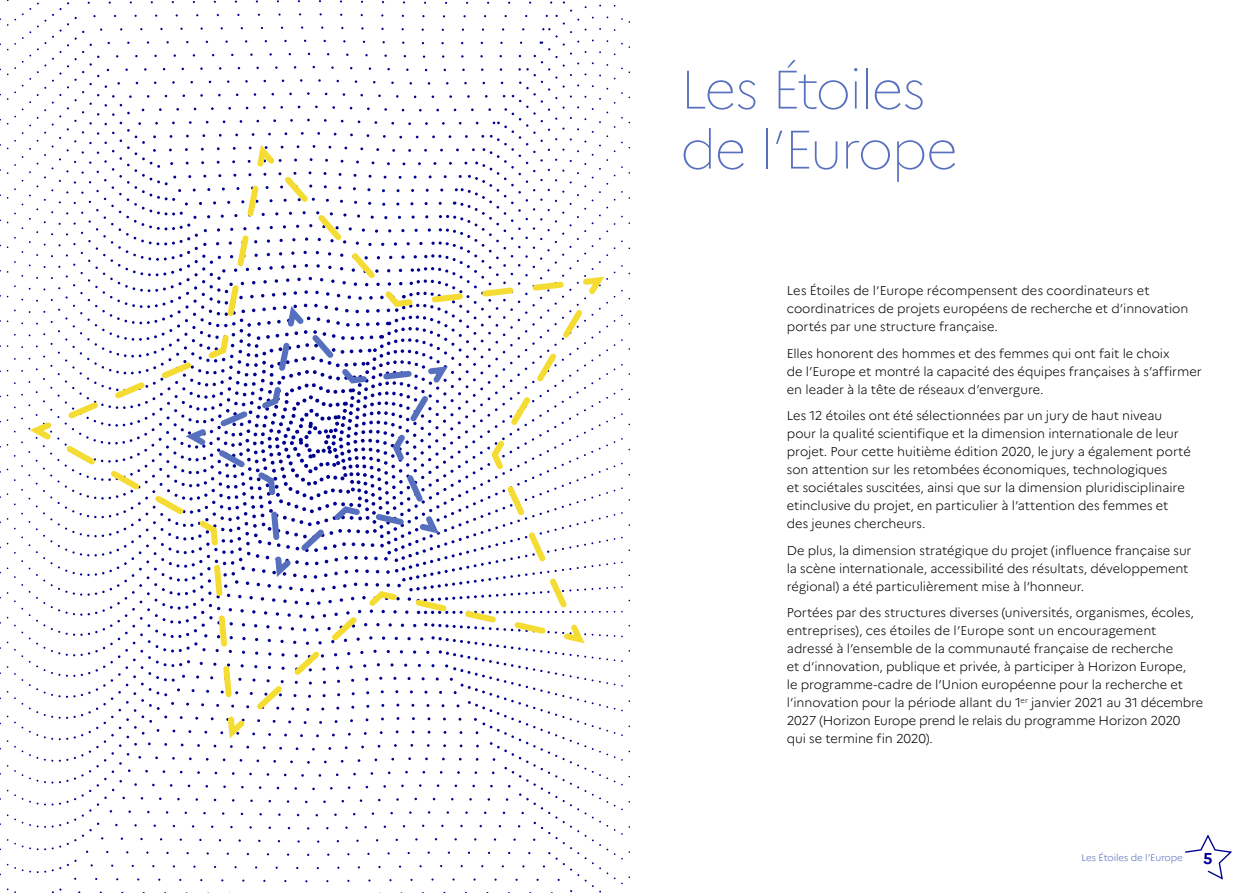
<style>
.page{position:relative;width:1259px;height:893px;background:#fff}
.page>*{position:absolute;margin:0;border:0;box-sizing:border-box;transform-origin:0 0}
.t1{font:100 54px/60px "Marianne";letter-spacing:-.035em;color:#5770be}
.t2{font:700 15.75px "Marianne";color:#000091}
.t3{font:300 12.75px/18px "Marianne";letter-spacing:-.005em;color:#000}
.t4{font:300 9.75px "Marianne";letter-spacing:-.01em;color:#5770be}
</style>
<div class="page">
<svg style="left:1185px;top:834px;width:47px;height:46px"></svg>
<svg style="left:23px;top:138px;width:586px;height:607px"></svg>
<h1 class="t1" style="left:680px;top:59px;width:279px">Les Étoiles de l’Europe</h1>
<p class="t3" style="left:787px;top:281px;width:403px">Les Étoiles de l’Europe récompensent des coordinateurs et coordinatrices de projets européens de recherche et d’innovation portés par une structure française.</p>
<p class="t3" style="left:787px;top:344px;width:416px">Elles honorent des hommes et des femmes qui ont fait le choix<br>de l’Europe et montré la capacité des équipes françaises à s’affirmer en leader à la tête de réseaux d’envergure.</p>
<p class="t3" style="left:787px;top:407px;width:405px">Les 12 étoiles ont été sélectionnées par un jury de haut niveau pour la qualité scientifique et la dimension internationale de leur projet. Pour cette huitième édition 2020, le jury a également porté son attention sur les retombées économiques, technologiques<br>et sociétales suscitées, ainsi que sur la dimension pluridisciplinaire etinclusive du projet, en particulier à l’attention des femmes et des jeunes chercheurs.</p>
<p class="t3" style="left:787px;top:541px;width:406px">De plus, la dimension stratégique du projet (influence française sur la scène internationale, accessibilité des résultats, développement régional) a été particulièrement mise à l’honneur.</p>
<p class="t3" style="left:787px;top:604px;width:418px">Portées par des structures diverses (universités, organismes, écoles, entreprises), ces étoiles de l’Europe sont un encouragement adressé à l’ensemble de la communauté française de recherche<br>et d’innovation, publique et privée, à participer à Horizon Europe,<br>le programme-cadre de l’Union européenne pour la recherche et l’innovation pour la période allant du 1<sup>er</sup> janvier 2021 au 31 décembre 2027 (Horizon Europe prend le relais du programme Horizon 2020<br>qui se termine fin 2020).</p>
<p class="t4" style="left:1081px;top:852px;width:103px">Les Étoiles de l’Europe</p>
<p class="t2" style="left:1203px;top:849px;width:11px">5</p>
</div>
